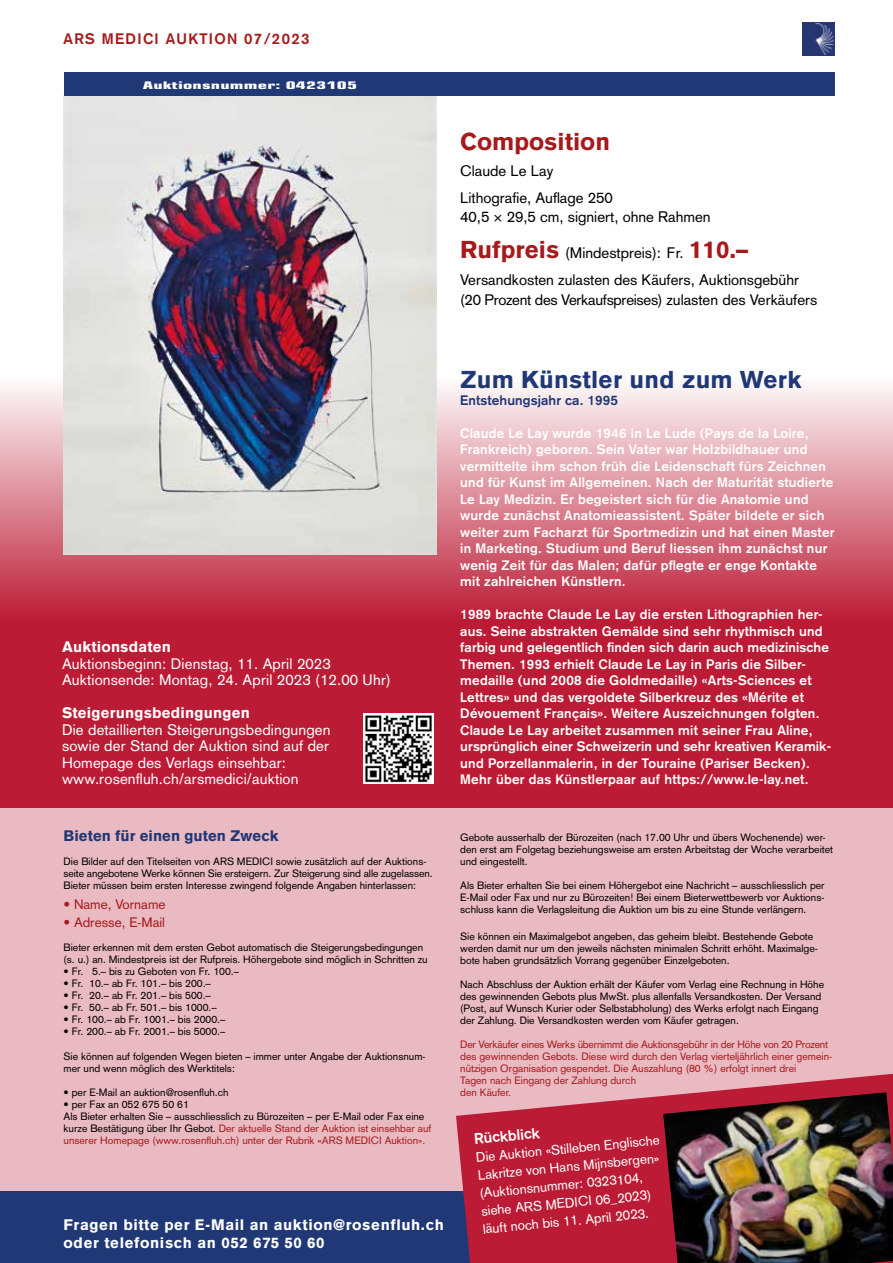
<style>
.page{position:relative;width:893px;height:1263px;background:#fff}
.page>*{position:absolute;margin:0;border:0;box-sizing:border-box;transform-origin:0 0}
.t1{font:900 24px "Akzidenz Grotesk";letter-spacing:.01em;color:#203876}
.t2{font:900 24px "Akzidenz Grotesk";color:#a71a1b}
.t3{font:15px/16.5px "Akzidenz Grotesk";letter-spacing:.01em;color:#fff}
.t4{font:15px/27px "Akzidenz Grotesk";color:#000}
.t5{font:900 15px/18px "Akzidenz Grotesk";letter-spacing:.04em;color:#fff}
.t6{font:15px "Akzidenz Grotesk";letter-spacing:-.02em;color:#000}
.t7{font:900 15px "Akzidenz Grotesk";letter-spacing:.01em;color:#fff}
.t8{font:900 15px "Akzidenz Grotesk";color:#203876}
.t9{font:700 15px "Akzidenz Grotesk";letter-spacing:.09em;color:#a71a1b}
.t10{font:700 15px "Akzidenz Grotesk";color:#fff}
.t11{font:700 13.5px/16.5px "Akzidenz Grotesk";letter-spacing:.02em;color:#fff}
.t12{font:13.5px/18px "Akzidenz Grotesk";color:#fff}
.t13{font:13.5px "Akzidenz Grotesk";color:#a71a1b}
.t14{font:700 13.5px "Akzidenz Grotesk";letter-spacing:.01em;color:#203876}
.t15{font:10.5px/12px "Akzidenz Grotesk";color:#000}
.t16{font:10.5px/12px "Akzidenz Grotesk";color:#a71a1b}
.t17{font:700 condensed 10.5px "Eurostile";letter-spacing:.01em;color:#fff;scale:1.91 1}
.s1{font-weight:900;font-size:24px;color:#a71a1b}
.s2{color:#a71a1b}
</style>
<div class="page">
<div style="left:0;top:158px;width:893px;height:1049px;background:#bc1b35"></div>
<svg style="left:0;top:88px;width:893px;height:522px;background:#ecc3c9"></svg>
<div style="left:0;top:808px;width:893px;height:399px;background:#eabac2"></div>
<img style="left:802px;top:22px;width:32px;height:33px">
<img style="left:64px;top:95px;width:372px;height:460px">
<img style="left:363px;top:714px;width:70px;height:70px">
<div style="left:0;top:1191px;width:893px;height:72px;background:#203876"></div>
<div style="left:64px;top:72px;width:770px;height:23px;background:#203876"></div>
<svg style="left:456px;top:1074px;width:437px;height:189px;fill:#bc1b35"></svg>
<img style="left:663px;top:1092px;width:230px;height:171px">
<h2 class="t9" style="left:64px;top:30px;width:247px">ARS MEDICI AUKTION 07/2023</h2>
<p class="t17" style="left:143px;top:79px;width:114px">Auktionsnummer: 0423105</p>
<h1 class="t2" style="left:460px;top:127px;width:151px">Composition</h1>
<h2 class="t4" style="left:460px;top:157px;width:154px">Claude Le Lay<br>Lithografie, Auflage 250</h2>
<h2 class="t4" style="left:460px;top:204px;width:252px">40,5 × 29,5 cm, signiert, ohne Rahmen</h2>
<h2 class="t4" style="left:460px;top:240px;width:340px"><span class="s1">Rufpreis</span> (Mindestpreis): Fr. <span class="s1">110.–<br></span>Versandkosten zulasten des Käufers, Auktionsgebühr</h2>
<h2 class="t6" style="left:460px;top:291px;width:359px">(20 Prozent des Verkaufspreises) zulasten des Verkäufers</h2>
<h2 class="t7" style="left:62px;top:638px;width:111px">Auktionsdaten</h2>
<h2 class="t3" style="left:62px;top:655px;width:330px">Auktionsbeginn: Dienstag, 11. April 2023<br>Auktionsende: Montag, 24. April 2023 (12.00 Uhr)</h2>
<h2 class="t7" style="left:62px;top:704px;width:189px">Steigerungsbedingungen</h2>
<h2 class="t3" style="left:62px;top:721px;width:270px">Die detaillierten Steigerungsbedingungen sowie der Stand der Auktion sind auf der Homepage des Verlags einsehbar: www.rosenfluh.ch/arsmedici/auktion</h2>
<h2 class="t8" style="left:64px;top:827px;width:217px">Bieten für einen guten Zweck</h2>
<p class="t15" style="left:64px;top:855px;width:371px">Die Bilder auf den Titelseiten von ARS MEDICI sowie zusätzlich auf der Auktions&shy;seite angebotene Werke können Sie ersteigern. Zur Steigerung sind alle zugelassen.<br>Bieter müssen beim ersten Interesse zwingend folgende Angaben hinterlassen:</p>
<p class="t13" style="left:64px;top:896px;width:104px">• Name, Vorname</p>
<p class="t13" style="left:64px;top:914px;width:103px">• Adresse, E-Mail</p>
<p class="t15" style="left:64px;top:941px;width:366px">Bieter erkennen mit dem ersten Gebot automatisch die Steigerungsbedingungen (s. u.) an. Mindestpreis ist der Rufpreis. Höhergebote sind möglich in Schritten zu</p>
<p class="t15" style="left:64px;top:965px;width:177px">• Fr. 5.– bis zu Geboten von Fr. 100.–</p>
<p class="t15" style="left:64px;top:977px;width:149px">• Fr. 10.– ab Fr. 101.– bis 200.–</p>
<p class="t15" style="left:64px;top:989px;width:149px">• Fr. 20.– ab Fr. 201.– bis 500.–</p>
<p class="t15" style="left:64px;top:1001px;width:155px">• Fr. 50.– ab Fr. 501.– bis 1000.–</p>
<p class="t15" style="left:64px;top:1013px;width:163px">• Fr. 100.– ab Fr. 1001.– bis 2000.–</p>
<p class="t15" style="left:64px;top:1025px;width:163px">• Fr. 200.– ab Fr. 2001.– bis 5000.–</p>
<p class="t15" style="left:64px;top:1050px;width:364px">Sie können auf folgenden Wegen bieten – immer unter Angabe der Auktionsnum&shy;mer und wenn möglich des Werktitels:</p>
<p class="t15" style="left:64px;top:1086px;width:167px">• per E-Mail an auktion@rosenfluh.ch</p>
<p class="t15" style="left:64px;top:1098px;width:369px">• per Fax an 052 675 50 61<br>Als Bieter erhalten Sie – ausschliesslich zu Bürozeiten – per E-Mail oder Fax eine kurze Bestätigung über Ihr Gebot. <span class="s2">Der aktuelle Stand der Auktion ist einsehbar auf unserer Homepage (www.rosenfluh.ch) unter der Rubrik «ARS MEDICI Auktion».</span></p>
<h2 class="t5" style="left:64px;top:1216px;width:382px">Fragen bitte per E-Mail an auktion@rosenfluh.ch oder telefonisch an 052 675 50 60</h2>
<h2 class="t5" style="left:64px;top:1224px;width:267px">oder telefonisch an 052 675 50 60.</h2>
<h1 class="t1" style="left:460px;top:365px;width:343px">Zum Künstler und zum Werk</h1>
<p class="t14" style="left:460px;top:392px;width:159px">Entstehungsjahr ca. 1995</p>
<p class="t11" style="left:460px;top:425px;width:376px">Claude Le Lay wurde 1946 in Le Lude (Pays de la Loire, Frankreich) geboren. Sein Vater war Holzbildhauer und vermittelte ihm schon früh die Leidenschaft fürs Zeichnen und für Kunst im Allgemeinen. Nach der Maturität studierte Le Lay Medizin. Er begeistert sich für die Anatomie und wurde zunächst Anatomieassistent. Später bildete er sich weiter zum Facharzt für Sportmedizin und hat einen Master in Marketing. Studium und Beruf liessen ihm zunächst nur wenig Zeit für das Malen; dafür pflegte er enge Kontakte mit zahlreichen Künstlern.</p>
<p class="t11" style="left:460px;top:606px;width:372px">1989 brachte Claude Le Lay die ersten Lithographien her&shy;aus. Seine abstrakten Gemälde sind sehr rhythmisch und farbig und gelegentlich finden sich darin auch medizinische Themen. 1993 erhielt Claude Le Lay in Paris die Silber&shy;medaille (und 2008 die Goldmedaille) «Arts-Sciences et Lettres» und das vergoldete Silberkreuz des «Mérite et Dévouement Français». Weitere Auszeichnungen folgten.<br>Claude Le Lay arbeitet zusammen mit seiner Frau Aline, ursprünglich einer Schweizerin und sehr kreativen Keramik&shy;und Porzellanmalerin, in der Touraine (Pariser Becken).<br>Mehr über das Künstlerpaar auf https://www.le-lay.net.</p>
<p class="t15" style="left:460px;top:831px;width:374px">Gebote ausserhalb der Bürozeiten (nach 17.00 Uhr und übers Wochenende) wer&shy;den erst am Folgetag beziehungsweise am ersten Arbeitstag der Woche verarbeitet und eingestellt.</p>
<p class="t15" style="left:460px;top:879px;width:366px;text-align:justify">Als Bieter erhalten Sie bei einem Höhergebot eine Nachricht – ausschliesslich per E-Mail oder Fax und nur zu Bürozeiten! Bei einem Bieterwettbewerb vor Auktions&shy;schluss kann die Verlagsleitung die Auktion um bis zu eine Stunde verlängern.</p>
<p class="t15" style="left:460px;top:930px;width:359px">Sie können ein Maximalgebot angeben, das geheim bleibt. Bestehende Gebote werden damit nur um den jeweils nächsten minimalen Schritt erhöht. Maximalge&shy;bote haben grundsätzlich Vorrang gegenüber Einzelgeboten.</p>
<p class="t15" style="left:460px;top:978px;width:365px">Nach Abschluss der Auktion erhält der Käufer vom Verlag eine Rechnung in Höhe des gewinnenden Gebots plus MwSt. plus allenfalls Versandkosten. Der Versand (Post, auf Wunsch Kurier oder Selbstabholung) des Werks erfolgt nach Eingang der Zahlung. Die Versandkosten werden vom Käufer getragen.</p>
<p class="t16" style="left:460px;top:1038px;width:373px">Der Verkäufer eines Werks übernimmt die Auktionsgebühr in der Höhe von 20 Prozent des gewinnenden Gebots. Diese wird durch den Verlag vierteljährlich einer gemein&shy;nützigen Organisation gespendet. Die Auszahlung (80 %) erfolgt innert drei<br>Tagen nach Eingang der Zahlung durch<br>den Käufer.</p>
<h2 class="t10" style="left:473px;top:1130px;width:67px;rotate:-6deg">Rückblick</h2>
<p class="t12" style="left:475px;top:1147px;width:186px;rotate:-5deg">Die Auktion «Stilleben Englische<br>Lakritze von Hans Mijnsbergen» (Auktionsnummer: 0323104, siehe ARS MEDICI 06_2023) läuft noch bis 11. April 2023.</p>
</div>
